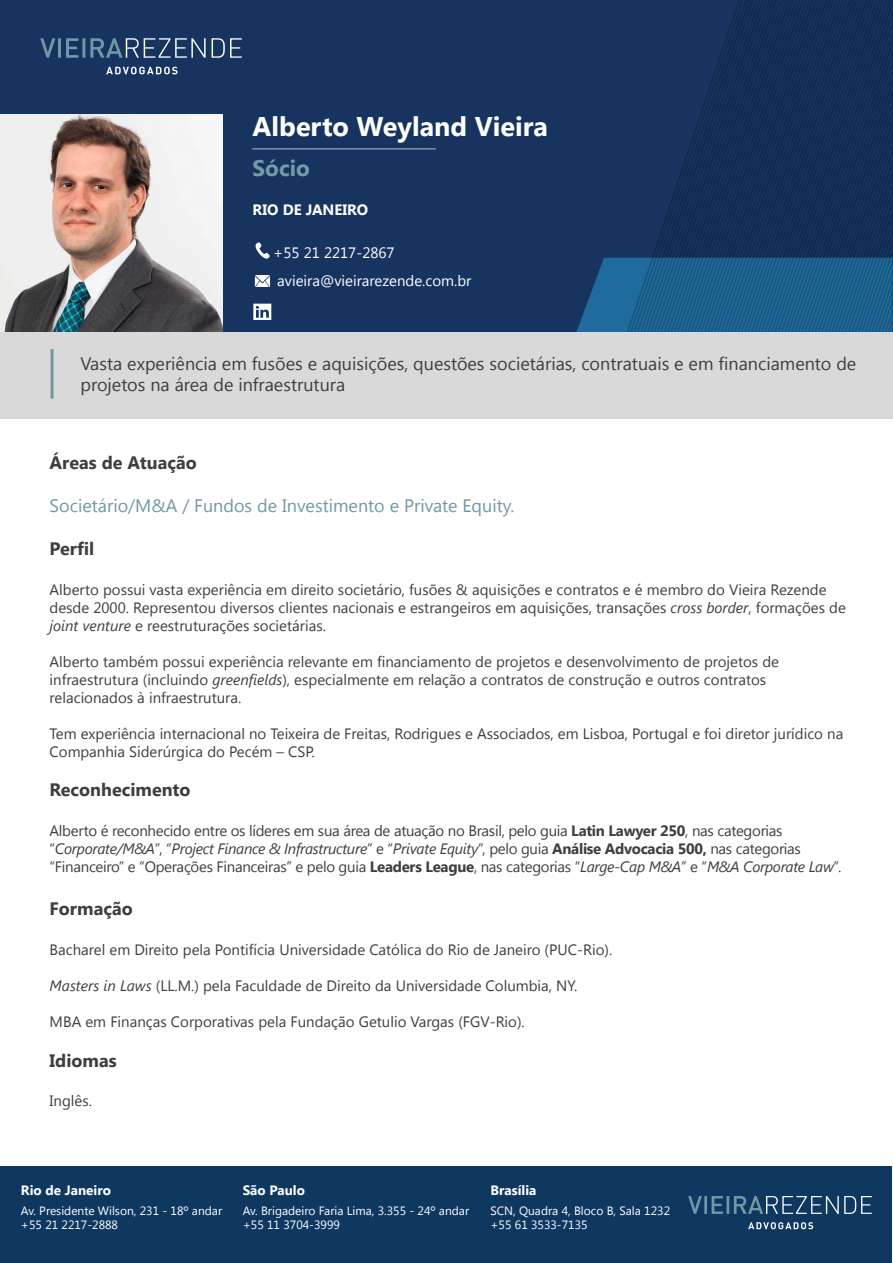
<style>
.page{position:relative;width:893px;height:1263px;background:#fff}
.page>*{position:absolute;margin:0;border:0;box-sizing:border-box;transform-origin:0 0}
.t1{font:700 27px "Segoe UI";color:#fff}
.t2{font:700 22.5px "Segoe UI";color:#759ba8}
.t3{font:18px/21.6px "Segoe UI";color:#3e3e3f}
.t4{font:18px "Segoe UI";color:#7098a6}
.t5{font:700 18px "Segoe UI";color:#3e3e3f}
.t6{font:15px/18px "Segoe UI";color:#3e3e3f}
.t7{font:15px/18px "Segoe UI";letter-spacing:-.02em;color:#3e3e3f}
.t8{font:15px "Segoe UI";color:#fff}
.t9{font:700 15px "Segoe UI";color:#fff}
.t10{font:700 13.5px "Segoe UI";color:#fff}
.t11{font:12px "Segoe UI";color:#fff}
.s1{font-style:italic}
.s2{font-weight:700}
</style>
<div class="page">
<div style="left:0;top:0;width:893px;height:332px;background:#16345f"></div>
<svg style="left:576px;top:0;width:317px;height:332px"></svg>
<svg style="left:40px;top:38px;width:202px;height:20px"></svg>
<svg style="left:106px;top:67px;width:72px;height:7px"></svg>
<img style="left:255px;top:275px;width:16px;height:11px">
<svg style="left:255px;top:242px;width:15px;height:17px"></svg>
<svg style="left:253px;top:304px;width:18px;height:16px"></svg>
<img style="left:0;top:114px;width:223px;height:218px">
<hr style="left:252px;top:148px;width:184px;height:2px;background:#7098a6">
<div style="left:0;top:332px;width:893px;height:86px;background:#d8d9d8"></div>
<hr style="left:51px;top:349px;width:3px;height:50px;background:#7098a6">
<div style="left:1px;top:1166px;width:891px;height:96px;background:#0f3861"></div>
<svg style="left:688px;top:1196px;width:184px;height:18px"></svg>
<svg style="left:748px;top:1222px;width:65px;height:7px"></svg>
<p class="t1" style="left:253px;top:107px;width:297px">Alberto Weyland Vieira</p>
<p class="t2" style="left:253px;top:152px;width:59px">Sócio</p>
<p class="t9" style="left:253px;top:199px;width:117px">RIO DE JANEIRO</p>
<p class="t8" style="left:273px;top:242px;width:123px">+55 21 2217-2867</p>
<p class="t8" style="left:277px;top:270px;width:196px">avieira@vieirarezende.com.br</p>
<p class="t3" style="left:80px;top:352px;width:777px">Vasta experiência em fusões e aquisições, questões societárias, contratuais e em financiamento de projetos na área de infraestrutura</p>
<p class="t5" style="left:50px;top:450px;width:149px">Áreas de Atuação</p>
<p class="t4" style="left:50px;top:493px;width:466px">Societário/M&amp;A / Fundos de Investimento e Private Equity.</p>
<p class="t5" style="left:50px;top:536px;width:46px">Perfil</p>
<p class="t6" style="left:50px;top:580px;width:798px">Alberto possui vasta experiência em direito societário, fusões &amp; aquisições e contratos e é membro do Vieira Rezende desde 2000. Representou diversos clientes nacionais e estrangeiros em aquisições, transações <span class="s1">cross border</span>, formações de <span class="s1">joint venture</span> e reestruturações societárias.</p>
<p class="t6" style="left:50px;top:652px;width:731px">Alberto também possui experiência relevante em financiamento de projetos e desenvolvimento de projetos de infraestrutura (incluindo <span class="s1">greenfields</span>), especialmente em relação a contratos de construção e outros contratos relacionados à infraestrutura.</p>
<p class="t6" style="left:50px;top:724px;width:795px">Tem experiência internacional no Teixeira de Freitas, Rodrigues e Associados, em Lisboa, Portugal e foi diretor jurídico na<br>Companhia Siderúrgica do Pecém – CSP.</p>
<p class="t5" style="left:50px;top:777px;width:142px">Reconhecimento</p>
<p class="t7" style="left:50px;top:821px;width:793px">Alberto é reconhecido entre os líderes em sua área de atuação no Brasil, pelo guia <span class="s2">Latin Lawyer 250</span>, nas categorias “<span class="s1">Corporate/M&amp;A</span>”, “<span class="s1">Project Finance &amp; Infrastructure</span>” e “<span class="s1">Private Equity</span>”, pelo guia <span class="s2">Análise Advocacia 500,</span> nas categorias “Financeiro” e “Operações Financeiras” e pelo guia <span class="s2">Leaders League</span>, nas categorias “<span class="s1">Large-Cap M&amp;A</span>” e “<span class="s1">M&amp;A Corporate Law</span>”.</p>
<p class="t5" style="left:50px;top:896px;width:85px">Formação</p>
<p class="t6" style="left:50px;top:940px;width:564px">Bacharel em Direito pela Pontifícia Universidade Católica do Rio de Janeiro (PUC-Rio).</p>
<p class="t6" style="left:50px;top:976px;width:529px"><span class="s1">Masters in Laws</span> (LL.M.) pela Faculdade de Direito da Universidade Columbia, NY.</p>
<p class="t6" style="left:50px;top:1012px;width:477px">MBA em Finanças Corporativas pela Fundação Getulio Vargas (FGV-Rio).</p>
<p class="t5" style="left:50px;top:1047px;width:69px">Idiomas</p>
<p class="t6" style="left:50px;top:1091px;width:44px">Inglês.</p>
<p class="t10" style="left:21px;top:1180px;width:92px">Rio de Janeiro</p>
<p class="t11" style="left:21px;top:1202px;width:203px">Av. Presidente Wilson, 231 - 18º andar</p>
<p class="t11" style="left:21px;top:1216px;width:99px">+55 21 2217-2888</p>
<p class="t10" style="left:243px;top:1180px;width:64px">São Paulo</p>
<p class="t11" style="left:243px;top:1202px;width:228px">Av. Brigadeiro Faria Lima, 3.355 - 24º andar</p>
<p class="t11" style="left:243px;top:1216px;width:99px">+55 11 3704-3999</p>
<p class="t10" style="left:490px;top:1180px;width:47px">Brasília</p>
<p class="t11" style="left:490px;top:1202px;width:181px">SCN, Quadra 4, Bloco B, Sala 1232</p>
<p class="t11" style="left:490px;top:1216px;width:99px">+55 61 3533-7135</p>
</div>
